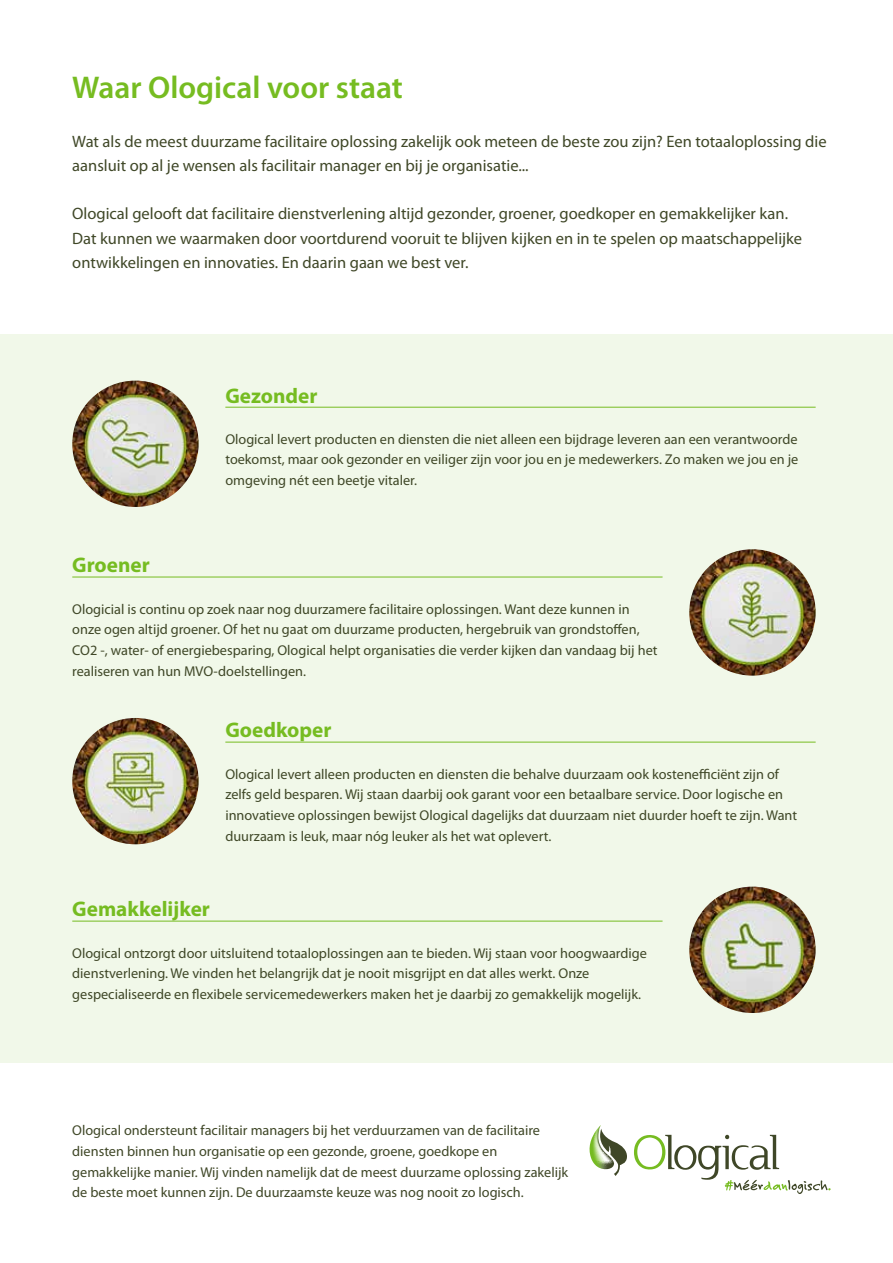
<style>
.page{position:relative;width:893px;height:1263px;background:#fff}
.page>*{position:absolute;margin:0;border:0;box-sizing:border-box;transform-origin:0 0}
.t1{font:600 31.5px "Myriad Pro";color:#76bc21}
.t2{font:700 21.15px "Myriad Pro";color:#76bc21}
.t3{font:16.5px/24.3px "Myriad Pro";color:#3f4727}
.t4{font:14.25px/20.7px "Myriad Pro";color:#3f4727}
</style>
<div class="page">
<div style="left:0;top:334px;width:893px;height:729px;background:#f1f8e9"></div>
<hr style="left:225px;top:407px;width:591px;height:1px;background:#76bc21">
<img style="left:72px;top:381px;width:127px;height:126px;border-radius:63px">
<hr style="left:72px;top:577px;width:591px;height:1px;background:#76bc21">
<img style="left:689px;top:549px;width:127px;height:127px;border-radius:63px">
<hr style="left:225px;top:742px;width:591px;height:1px;background:#76bc21">
<img style="left:72px;top:718px;width:127px;height:126px;border-radius:63px">
<hr style="left:72px;top:921px;width:591px;height:1px;background:#76bc21">
<img style="left:689px;top:887px;width:127px;height:126px;border-radius:63px">
<svg style="left:589px;top:1125px;width:38px;height:51px"></svg>
<svg style="left:634px;top:1135px;width:197px;height:59px"></svg>
<h1 class="t1" style="left:72px;top:70px;width:332px">Waar Ological voor staat</h1>
<p class="t3" style="left:72px;top:129px;width:756px">Wat als de meest duurzame facilitaire oplossing zakelijk ook meteen de beste zou zijn? Een totaaloplossing die aansluit op al je wensen als facilitair manager en bij je organisatie...</p>
<p class="t3" style="left:72px;top:202px;width:731px">Ological gelooft dat facilitaire dienstverlening altijd gezonder, groener, goedkoper en gemakkelijker kan.<br>Dat kunnen we waarmaken door voortdurend vooruit te blijven kijken en in te spelen op maatschappelijke ontwikkelingen en innovaties. En daarin gaan we best ver.</p>
<h2 class="t2" style="left:225px;top:384px;width:94px">Gezonder</h2>
<p class="t4" style="left:225px;top:429px;width:574px;text-align:justify">Ological levert producten en diensten die niet alleen een bijdrage leveren aan een verantwoorde toekomst, maar ook gezonder en veiliger zijn voor jou en je medewerkers. Zo maken we jou en je omgeving nét een beetje vitaler.</p>
<h2 class="t2" style="left:72px;top:553px;width:79px">Groener</h2>
<p class="t4" style="left:72px;top:599px;width:587px">Ologicial is continu op zoek naar nog duurzamere facilitaire oplossingen. Want deze kunnen in onze ogen altijd groener. Of het nu gaat om duurzame producten, hergebruik van grondstoffen, CO2 -, water- of energiebesparing, Ological helpt organisaties die verder kijken dan vandaag bij het realiseren van hun MVO-doelstellingen.</p>
<h2 class="t2" style="left:225px;top:718px;width:108px">Goedkoper</h2>
<p class="t4" style="left:225px;top:764px;width:573px">Ological levert alleen producten en diensten die behalve duurzaam ook kostenefficiënt zijn of zelfs geld besparen. Wij staan daarbij ook garant voor een betaalbare service. Door logische en innovatieve oplossingen bewijst Ological dagelijks dat duurzaam niet duurder hoeft te zijn. Want duurzaam is leuk, maar nóg leuker als het wat oplevert.</p>
<h2 class="t2" style="left:72px;top:897px;width:139px">Gemakkelijker</h2>
<p class="t4" style="left:72px;top:943px;width:576px">Ological ontzorgt door uitsluitend totaaloplossingen aan te bieden. Wij staan voor hoogwaardige dienstverlening. We vinden het belangrijk dat je nooit misgrijpt en dat alles werkt. Onze gespecialiseerde en flexibele servicemedewerkers maken het je daarbij zo gemakkelijk mogelijk.</p>
<p class="t4" style="left:72px;top:1120px;width:497px">Ological ondersteunt facilitair managers bij het verduurzamen van de facilitaire diensten binnen hun organisatie op een gezonde, groene, goedkope en gemakkelijke manier. Wij vinden namelijk dat de meest duurzame oplossing zakelijk de beste moet kunnen zijn. De duurzaamste keuze was nog nooit zo logisch.</p>
</div>
